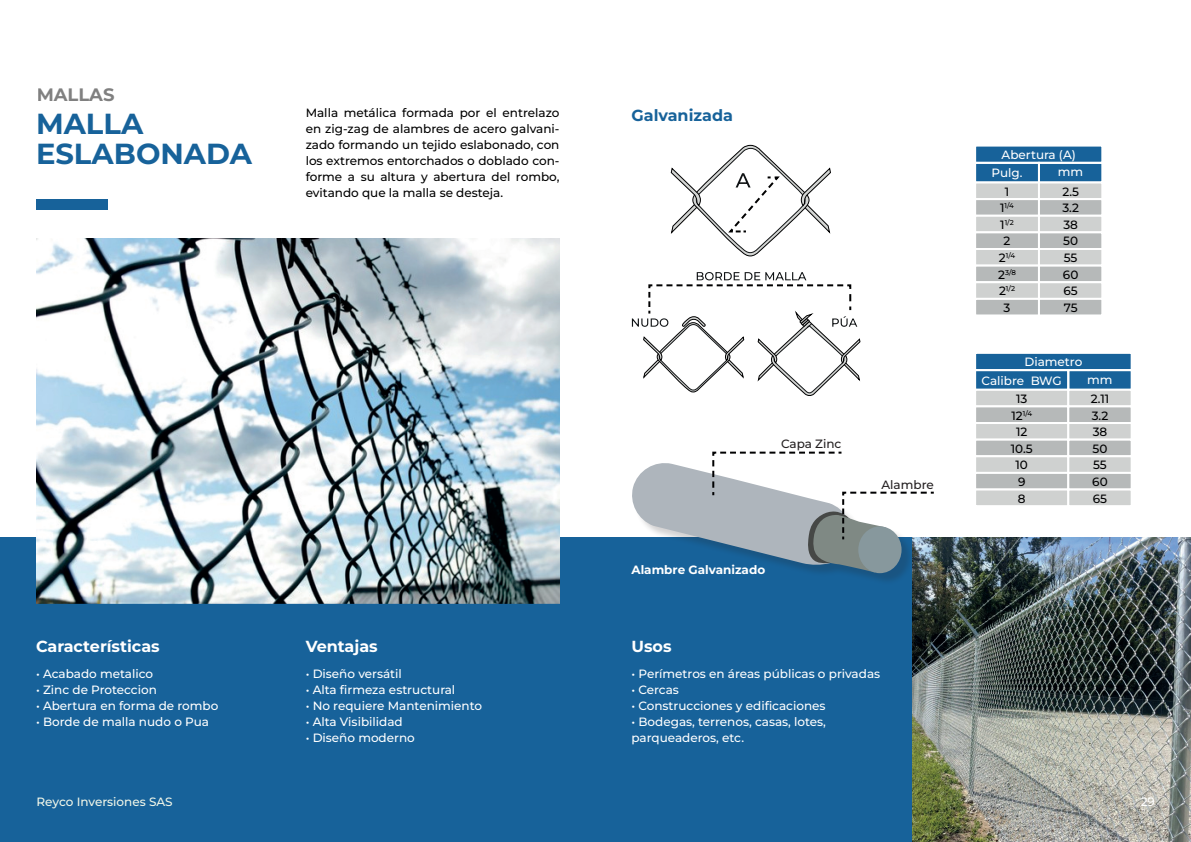
<style>
.page{position:relative;width:1191px;height:842px;background:#fff}
.page>*{position:absolute;margin:0;border:0;box-sizing:border-box;transform-origin:0 0}
.t1{font:700 29px/30px "Montserrat";color:#17629a}
.t2{font:700 18px "Montserrat";color:#000001}
.t3{font:700 16px "Montserrat";color:#fff}
.t4{font:700 16px "Montserrat";color:#17629a}
.t5{font:500 12px/18.5px "Montserrat";color:#fff}
.t6{font:500 12px/16px "Montserrat";color:#000001;text-align:justify}
.t7{font:500 12px "Montserrat";color:#f2f7e9}
.t8{font:700 12px "Montserrat";color:#fff}
.t9{font:500 12px "Montserrat";color:#231f20}
.t10{font:500 7px "Montserrat";color:#000001}
.s1{font-size:12px}
</style>
<div class="page">
<img style="left:911px;top:538px;width:280px;height:304px">
<div style="left:595px;top:538px;width:316px;height:304px;background:#17629a"></div>
<div style="left:0;top:538px;width:595px;height:304px;background:#17629a"></div>
<img style="left:36px;top:239px;width:523px;height:364px">
<div style="left:976px;top:353px;width:154px;height:36px;background:#17629a"></div>
<div style="left:974px;top:352px;width:158px;height:19px;border:2px solid #fff"></div>
<div style="left:974px;top:369px;width:95px;height:22px;border:2px solid #fff"></div>
<div style="left:1067px;top:369px;width:65px;height:22px;border:2px solid #fff"></div>
<div style="left:975px;top:390px;width:93px;height:16px;background:#cfd1d0"></div>
<div style="left:974px;top:389px;width:95px;height:18px;border:2px solid #fff"></div>
<div style="left:1068px;top:390px;width:63px;height:16px;background:#cfd1d0"></div>
<div style="left:1067px;top:389px;width:65px;height:18px;border:2px solid #fff"></div>
<div style="left:975px;top:406px;width:93px;height:17px;background:#b6b9b9"></div>
<div style="left:974px;top:405px;width:95px;height:19px;border:2px solid #fff"></div>
<div style="left:1068px;top:406px;width:63px;height:17px;background:#b6b9b9"></div>
<div style="left:1067px;top:405px;width:65px;height:19px;border:2px solid #fff"></div>
<div style="left:975px;top:423px;width:93px;height:17px;background:#cfd1d0"></div>
<div style="left:974px;top:422px;width:95px;height:19px;border:2px solid #fff"></div>
<div style="left:1068px;top:423px;width:63px;height:17px;background:#cfd1d0"></div>
<div style="left:1067px;top:422px;width:65px;height:19px;border:2px solid #fff"></div>
<div style="left:975px;top:440px;width:93px;height:16px;background:#b6b9b9"></div>
<div style="left:974px;top:439px;width:95px;height:18px;border:2px solid #fff"></div>
<div style="left:1068px;top:440px;width:63px;height:16px;background:#b6b9b9"></div>
<div style="left:1067px;top:439px;width:65px;height:18px;border:2px solid #fff"></div>
<div style="left:975px;top:456px;width:93px;height:17px;background:#cfd1d0"></div>
<div style="left:974px;top:455px;width:95px;height:19px;border:2px solid #fff"></div>
<div style="left:1068px;top:456px;width:63px;height:17px;background:#cfd1d0"></div>
<div style="left:1067px;top:455px;width:65px;height:19px;border:2px solid #fff"></div>
<div style="left:975px;top:473px;width:93px;height:16px;background:#b6b9b9"></div>
<div style="left:974px;top:472px;width:95px;height:18px;border:2px solid #fff"></div>
<div style="left:1068px;top:473px;width:63px;height:16px;background:#b6b9b9"></div>
<div style="left:1067px;top:472px;width:65px;height:18px;border:2px solid #fff"></div>
<div style="left:975px;top:489px;width:93px;height:17px;background:#cfd1d0"></div>
<div style="left:974px;top:488px;width:95px;height:19px;border:2px solid #fff"></div>
<div style="left:1068px;top:489px;width:63px;height:17px;background:#cfd1d0"></div>
<div style="left:1067px;top:488px;width:65px;height:19px;border:2px solid #fff"></div>
<div style="left:1142px;top:799px;width:24px;height:19px;background:#231f20;opacity:.4"></div>
<div style="left:633px;top:465px;width:281px;height:121px;background:#231f20;opacity:.2"></div>
<div style="left:976px;top:146px;width:125px;height:35px;background:#17629a"></div>
<div style="left:974px;top:145px;width:129px;height:19px;border:2px solid #fff"></div>
<div style="left:974px;top:162px;width:66px;height:21px;border:2px solid #fff"></div>
<div style="left:1038px;top:162px;width:65px;height:21px;border:2px solid #fff"></div>
<div style="left:975px;top:182px;width:64px;height:17px;background:#cfd1d0"></div>
<div style="left:974px;top:181px;width:66px;height:19px;border:2px solid #fff"></div>
<div style="left:1039px;top:182px;width:63px;height:17px;background:#cfd1d0"></div>
<div style="left:1038px;top:181px;width:65px;height:19px;border:2px solid #fff"></div>
<div style="left:975px;top:199px;width:64px;height:17px;background:#b6b9b9"></div>
<div style="left:974px;top:198px;width:66px;height:19px;border:2px solid #fff"></div>
<div style="left:1039px;top:199px;width:63px;height:17px;background:#b6b9b9"></div>
<div style="left:1038px;top:198px;width:65px;height:19px;border:2px solid #fff"></div>
<div style="left:975px;top:216px;width:64px;height:16px;background:#cfd1d0"></div>
<div style="left:974px;top:215px;width:66px;height:18px;border:2px solid #fff"></div>
<div style="left:1039px;top:216px;width:63px;height:16px;background:#cfd1d0"></div>
<div style="left:1038px;top:215px;width:65px;height:18px;border:2px solid #fff"></div>
<div style="left:975px;top:232px;width:64px;height:17px;background:#b6b9b9"></div>
<div style="left:974px;top:231px;width:66px;height:19px;border:2px solid #fff"></div>
<div style="left:1039px;top:232px;width:63px;height:17px;background:#b6b9b9"></div>
<div style="left:1038px;top:231px;width:65px;height:19px;border:2px solid #fff"></div>
<div style="left:975px;top:249px;width:64px;height:17px;background:#cfd1d0"></div>
<div style="left:974px;top:248px;width:66px;height:19px;border:2px solid #fff"></div>
<div style="left:1039px;top:249px;width:63px;height:17px;background:#cfd1d0"></div>
<div style="left:1038px;top:248px;width:65px;height:19px;border:2px solid #fff"></div>
<div style="left:975px;top:266px;width:64px;height:16px;background:#b6b9b9"></div>
<div style="left:974px;top:265px;width:66px;height:18px;border:2px solid #fff"></div>
<div style="left:1039px;top:266px;width:63px;height:16px;background:#b6b9b9"></div>
<div style="left:1038px;top:265px;width:65px;height:18px;border:2px solid #fff"></div>
<div style="left:975px;top:282px;width:64px;height:17px;background:#cfd1d0"></div>
<div style="left:974px;top:281px;width:66px;height:19px;border:2px solid #fff"></div>
<div style="left:1039px;top:282px;width:63px;height:17px;background:#cfd1d0"></div>
<div style="left:1038px;top:281px;width:65px;height:19px;border:2px solid #fff"></div>
<div style="left:975px;top:299px;width:64px;height:16px;background:#b6b9b9"></div>
<div style="left:974px;top:298px;width:66px;height:18px;border:2px solid #fff"></div>
<div style="left:1039px;top:299px;width:63px;height:16px;background:#b6b9b9"></div>
<div style="left:1038px;top:298px;width:65px;height:18px;border:2px solid #fff"></div>
<svg style="left:632px;top:272px;width:228px;height:124px"></svg>
<svg style="left:670px;top:145px;width:161px;height:111px"></svg>
<svg style="left:631px;top:451px;width:304px;height:121px"></svg>
<div style="left:36px;top:199px;width:71px;height:11px;background:#17629a"></div>
<h2 class="t2" style="left:36px;top:82px;width:80px">MALLAS</h2>
<h1 class="t1" style="left:36px;top:110px;width:217px">MALLA<br>ESLABONADA</h1>
<p class="t6" style="left:306px;top:106px;width:255px">Malla metálica formada por el entrelazo en zig-zag de alambres de acero galvani&shy;zado formando un tejido eslabonado, con los extremos entorchados o doblado con&shy;forme a su altura y abertura del rombo, evitando que la malla se desteja.</p>
<h3 class="t4" style="left:631px;top:104px;width:103px">Galvanizada</h3>
<p class="t5" style="left:991px;top:146px;width:86px;line-height:19px;text-indent:10px">Abertura (A)<br>Pulg.</p>
<p class="t5" style="left:1058px;top:164px;width:27px">mm</p>
<p class="t6" style="left:1004px;top:184px;width:6px">1</p>
<p class="t6" style="left:1062px;top:184px;width:18px">2.5</p>
<p class="t10" style="left:1000px;top:201px;width:15px"><span class="s1">1</span>1/4</p>
<p class="t6" style="left:1062px;top:201px;width:18px">3.2</p>
<p class="t10" style="left:1000px;top:218px;width:15px"><span class="s1">1</span>1/2</p>
<p class="t6" style="left:1063px;top:217px;width:16px">38</p>
<p class="t6" style="left:1003px;top:234px;width:8px">2</p>
<p class="t6" style="left:1063px;top:234px;width:16px">50</p>
<p class="t10" style="left:999px;top:251px;width:18px"><span class="s1">2</span>1/4</p>
<p class="t6" style="left:1063px;top:251px;width:15px">55</p>
<p class="t10" style="left:998px;top:267px;width:19px"><span class="s1">2</span>3/8</p>
<p class="t6" style="left:1063px;top:267px;width:17px">60</p>
<p class="t10" style="left:999px;top:284px;width:17px"><span class="s1">2</span>1/2</p>
<p class="t6" style="left:1063px;top:284px;width:16px">65</p>
<p class="t6" style="left:1003px;top:301px;width:8px">3</p>
<p class="t6" style="left:1063px;top:301px;width:15px">75</p>
<p class="t5" style="left:981px;top:354px;width:102px;text-indent:43px">Diametro<br>Calibre BWG</p>
<p class="t5" style="left:1087px;top:371px;width:27px">mm</p>
<p class="t9" style="left:781px;top:436px;width:62px">Capa Zinc</p>
<p class="t9" style="left:881px;top:477px;width:54px">Alambre</p>
<p class="t6" style="left:1016px;top:391px;width:13px">13</p>
<p class="t6" style="left:1090px;top:391px;width:20px">2.11</p>
<p class="t10" style="left:1011px;top:408px;width:22px"><span class="s1">12</span>1/4</p>
<p class="t6" style="left:1091px;top:408px;width:18px">3.2</p>
<p class="t6" style="left:1016px;top:425px;width:13px">12</p>
<p class="t6" style="left:1092px;top:425px;width:16px">38</p>
<p class="t6" style="left:1010px;top:441px;width:23px">10.5</p>
<p class="t6" style="left:1092px;top:441px;width:16px">50</p>
<p class="t6" style="left:1015px;top:458px;width:14px">10</p>
<p class="t6" style="left:1093px;top:458px;width:15px">55</p>
<p class="t6" style="left:1018px;top:475px;width:9px">9</p>
<p class="t6" style="left:1092px;top:475px;width:17px">60</p>
<p class="t6" style="left:1017px;top:491px;width:9px">8</p>
<p class="t6" style="left:1092px;top:491px;width:16px">65</p>
<p class="t8" style="left:631px;top:561px;width:135px">Alambre Galvanizado</p>
<h3 class="t3" style="left:36px;top:635px;width:125px">Características</h3>
<h3 class="t3" style="left:306px;top:635px;width:74px">Ventajas</h3>
<h3 class="t3" style="left:631px;top:635px;width:42px">Usos</h3>
<p class="t5" style="left:36px;top:665px;width:119px">• Acabado metalico</p>
<p class="t5" style="left:36px;top:681px;width:122px">• Zinc de Proteccion</p>
<p class="t5" style="left:36px;top:697px;width:184px">• Abertura en forma de rombo</p>
<p class="t5" style="left:36px;top:713px;width:175px">• Borde de malla nudo o Pua</p>
<p class="t5" style="left:306px;top:665px;width:98px">• Diseño versátil</p>
<p class="t5" style="left:306px;top:681px;width:151px">• Alta firmeza estructural</p>
<p class="t5" style="left:306px;top:697px;width:178px">• No requiere Mantenimiento</p>
<p class="t5" style="left:306px;top:713px;width:99px">• Alta Visibilidad</p>
<p class="t5" style="left:306px;top:729px;width:111px">• Diseño moderno</p>
<p class="t5" style="left:631px;top:665px;width:250px">• Perímetros en áreas públicas o privadas</p>
<p class="t5" style="left:631px;top:681px;width:49px">• Cercas</p>
<p class="t5" style="left:631px;top:697px;width:196px">• Construcciones y edificaciones</p>
<p class="t5" style="left:631px;top:714px;width:196px;line-height:16px">• Bodegas, terrenos, casas, lotes, parqueaderos, etc.</p>
<p class="t7" style="left:36px;top:793px;width:138px">Reyco Inversiones SAS</p>
<p class="t5" style="left:1140px;top:793px;width:16px">29</p>
</div>
